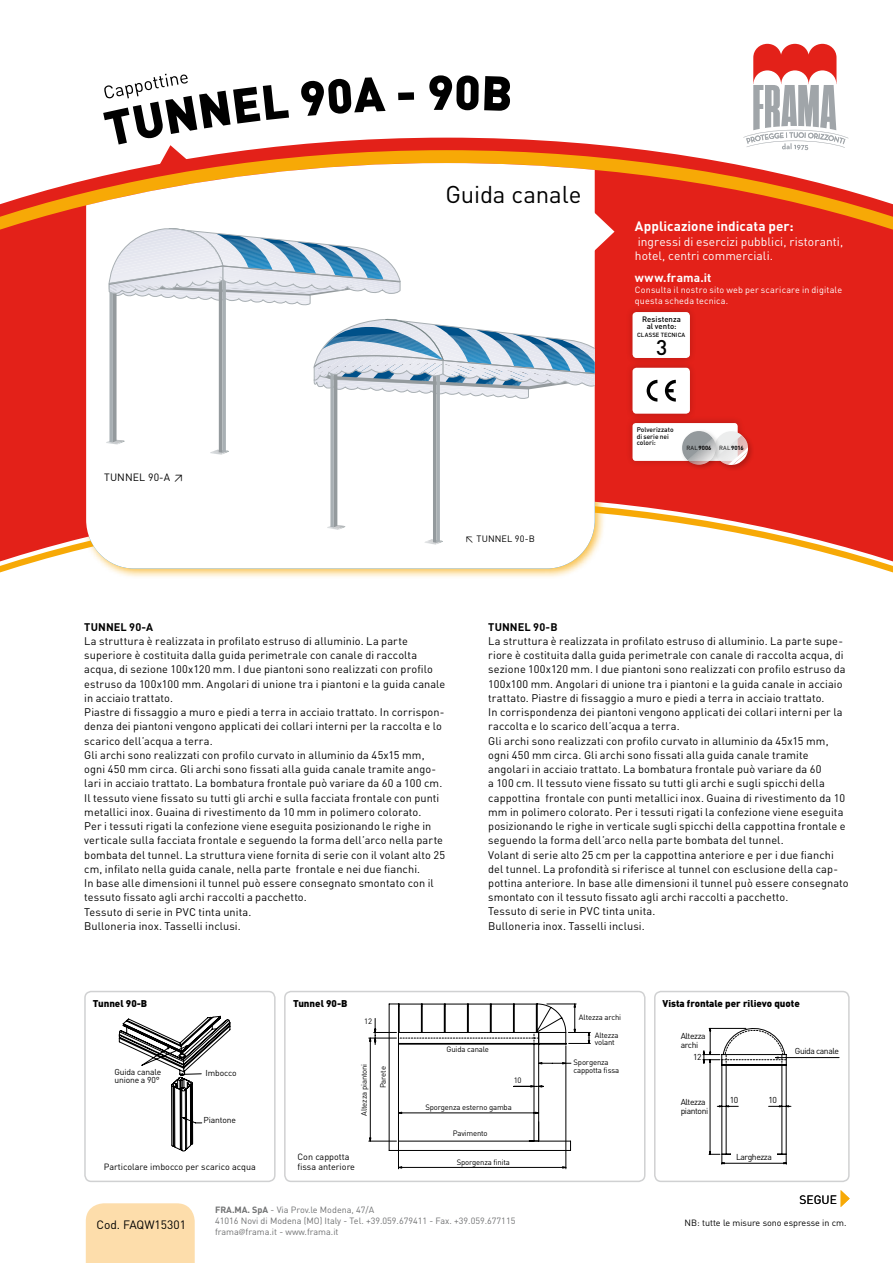
<style>
.page{position:relative;width:893px;height:1263px;background:#fff}
.page>*{position:absolute;margin:0;border:0;box-sizing:border-box;transform-origin:0 0}
.t1{font:24px "DIN";letter-spacing:-.005em;color:#000}
.t2{font:500 21px "DIN";color:#000}
.t3{font:700 13.5px "DIN";letter-spacing:.005em;color:#fff}
.t4{font:12px/14.4px "DIN";letter-spacing:.005em;color:#fff}
.t5{font:12px "DIN";color:#000}
.t6{font:700 12px "DIN";letter-spacing:.01em;color:#fff}
.t7{font:10.95px/14.2px "DIN";letter-spacing:.01em;color:#000}
.t8{font:700 10.95px "DIN";letter-spacing:.01em;color:#000}
.t9{font:10.5px "DIN";letter-spacing:.01em;color:#000}
.t10{font:900 9.75px "DIN";color:#000}
.t11{font:9.15px "DIN";letter-spacing:.01em;color:#000}
.t12{font:9px/10.8px "DIN";color:#707172}
.t13{font:9px/10.5px "DIN";color:#000}
.t14{font:9px/10.8px "DIN";letter-spacing:.015em;color:#fff}
.t15{font:8.55px/8.6px "DIN";letter-spacing:-.05em;color:#000}
.t16{font:8.55px/8.4px "DIN";letter-spacing:-.02em;color:#000}
.t17{font:500 7.8px/7.5px "DIN";letter-spacing:.005em;color:#000;text-align:center}
.t18{font:7.65px/7.6px "DIN";letter-spacing:-.02em;color:#000}
.t19{font:500 6.75px/6.8px "DIN";letter-spacing:-.005em;color:#000}
.t20{font:700 6px "DIN";letter-spacing:.005em;color:#000}
.t21{font:500 6px "DIN";letter-spacing:.01em;color:#000}
.s1{font-weight:400}
.s2{font-weight:700}
.s3{font-family:"Myriad"}
</style>
<div class="page">
<div style="left:86px;top:1203px;width:109px;height:60px;background:#fdddab"></div>
<div style="left:81px;top:158px;width:525px;height:422px;background:#f7a906;opacity:.75"></div>
<svg style="left:0;top:138px;width:893px;height:429px;background:#e74036"></svg>
<svg style="left:743px;top:44px;width:105px;height:106px"></svg>
<svg style="left:0;top:150px;width:893px;height:86px;fill:#e32119"></svg>
<svg style="left:86px;top:163px;width:509px;height:405px"></svg>
<svg style="left:106px;top:207px;width:508px;height:338px"></svg>
<div style="left:625px;top:305px;width:72px;height:60px;background:#000;opacity:.2"></div>
<div style="left:632px;top:312px;width:58px;height:46px;background:#fff;border-radius:4px"></div>
<div style="left:625px;top:360px;width:72px;height:61px;background:#000;opacity:.2"></div>
<div style="left:632px;top:368px;width:58px;height:46px;background:#fff;border-radius:4px"></div>
<svg style="left:647px;top:380px;width:10px;height:22px"></svg>
<svg style="left:665px;top:380px;width:11px;height:22px"></svg>
<div style="left:625px;top:416px;width:120px;height:52px;background:#000;opacity:.2"></div>
<div style="left:632px;top:423px;width:106px;height:38px;background:#fff;border-radius:3px"></div>
<div style="left:712px;top:429px;width:42px;height:42px;background:#000;opacity:.2"></div>
<div style="left:680px;top:428px;width:42px;height:42px;background:#000;opacity:.2"></div>
<svg style="left:682px;top:431px;width:66px;height:34px;background:#ceb8b8"></svg>
<svg style="left:841px;top:1190px;width:9px;height:17px"></svg>
<div style="left:84px;top:991px;width:192px;height:191px;border:2px solid #d0d1d2;border-radius:6px"></div>
<div style="left:284px;top:991px;width:361px;height:191px;border:2px solid #d0d1d2;border-radius:6px"></div>
<div style="left:654px;top:991px;width:196px;height:191px;border:2px solid #d0d1d2;border-radius:6px"></div>
<svg style="left:702px;top:1028px;width:138px;height:136px"></svg>
<svg style="left:118px;top:1015px;width:113px;height:136px"></svg>
<svg style="left:369px;top:1003px;width:221px;height:166px"></svg>
<svg style="left:103px;top:74px;width:407px;height:93px"></svg>
<p class="t9" style="left:104px;top:471px;width:81px">TUNNEL 90-A ≥</p>
<h1 class="t1" style="left:445px;top:179px;width:138px">Guida canale</h1>
<p class="t11" style="left:465px;top:533px;width:72px">≤ TUNNEL 90-B</p>
<p class="t3" style="left:635px;top:218px;width:160px">Applicazione indicata per:</p>
<p class="t4" style="left:635px;top:234px;width:210px">ingressi di esercizi pubblici, ristoranti, hotel, centri commerciali.</p>
<p class="t6" style="left:635px;top:270px;width:78px">www.frama.it</p>
<p class="t14" style="left:635px;top:284px;width:209px">Consulta il nostro sito web per scaricare in digitale questa scheda tecnica.</p>
<p class="t17" style="left:642px;top:315px;width:40px">Resistenza al vento:</p>
<p class="t21" style="left:637px;top:331px;width:50px">CLASSE TECNICA</p>
<h2 class="t2" style="left:656px;top:334px;width:13px">3</h2>
<p class="t19" style="left:637px;top:426px;width:38px">Polverizzato di serie nei colori:</p>
<p class="t20" style="left:686px;top:444px;width:27px"><span class="s1">RAL</span> 9006</p>
<p class="t20" style="left:719px;top:444px;width:26px"><span class="s1">RAL</span> 9016</p>
<p class="t8" style="left:84px;top:619px;width:71px">TUNNEL 90-A</p>
<p class="t7" style="left:84px;top:634px;width:363px">La struttura è realizzata in profilato estruso di alluminio. La parte superiore è costituita dalla guida perimetrale con canale di raccolta acqua, di sezione 100x120 mm. I due piantoni sono realizzati con profilo estruso da 100x100 mm. Angolari di unione tra i piantoni e la guida canale in acciaio trattato.<br>Piastre di fissaggio a muro e piedi a terra in acciaio trattato. In corrispon&shy;denza dei piantoni vengono applicati dei collari interni per la raccolta e lo scarico dell’acqua a terra.<br>Gli archi sono realizzati con profilo curvato in alluminio da 45x15 mm, ogni 450 mm circa. Gli archi sono fissati alla guida canale tramite ango&shy;lari in acciaio trattato. La bombatura frontale può variare da 60 a 100 cm.<br>Il tessuto viene fissato su tutti gli archi e sulla facciata frontale con punti metallici inox. Guaina di rivestimento da 10 mm in polimero colorato.<br>Per i tessuti rigati la confezione viene eseguita posizionando le righe in verticale sulla facciata frontale e seguendo la forma dell’arco nella parte bombata del tunnel. La struttura viene fornita di serie con il volant alto 25 cm, infilato nella guida canale, nella parte frontale e nei due fianchi.<br>In base alle dimensioni il tunnel può essere consegnato smontato con il tessuto fissato agli archi raccolti a pacchetto.<br>Tessuto di serie in PVC tinta unita.<br>Bulloneria inox. Tasselli inclusi.</p>
<p class="t8" style="left:488px;top:619px;width:71px">TUNNEL 90-B</p>
<p class="t7" style="left:488px;top:633px;width:362px">La struttura è realizzata in profilato estruso di alluminio. La parte supe&shy;riore è costituita dalla guida perimetrale con canale di raccolta acqua, di sezione 100x120 mm. I due piantoni sono realizzati con profilo estruso da 100x100 mm. Angolari di unione tra i piantoni e la guida canale in acciaio trattato. Piastre di fissaggio a muro e piedi a terra in acciaio trattato.<br>In corrispondenza dei piantoni vengono applicati dei collari interni per la raccolta e lo scarico dell’acqua a terra.<br>Gli archi sono realizzati con profilo curvato in alluminio da 45x15 mm, ogni 450 mm circa. Gli archi sono fissati alla guida canale tramite angolari in acciaio trattato. La bombatura frontale può variare da 60<br>a 100 cm. Il tessuto viene fissato su tutti gli archi e sugli spicchi della cappottina frontale con punti metallici inox. Guaina di rivestimento da 10 mm in polimero colorato. Per i tessuti rigati la confezione viene eseguita posizionando le righe in verticale sugli spicchi della cappottina frontale e seguendo la forma dell’arco nella parte bombata del tunnel.<br>Volant di serie alto 25 cm per la cappottina anteriore e per i due fianchi del tunnel. La profondità si riferisce al tunnel con esclusione della cap&shy;pottina anteriore. In base alle dimensioni il tunnel può essere consegnato smontato con il tessuto fissato agli archi raccolti a pacchetto.<br>Tessuto di serie in PVC tinta unita.<br>Bulloneria inox. Tasselli inclusi.</p>
<p class="t10" style="left:93px;top:997px;width:56px">Tunnel 90-B</p>
<p class="t10" style="left:293px;top:997px;width:56px">Tunnel 90-B</p>
<p class="t10" style="left:662px;top:997px;width:139px">Vista frontale per rilievo quote</p>
<p class="t16" style="left:114px;top:1067px;width:48px">Guida canale unione a 90°</p>
<p class="t16" style="left:206px;top:1069px;width:32px">Imbocco</p>
<p class="t16" style="left:204px;top:1116px;width:34px">Piantone</p>
<p class="t13" style="left:104px;top:1162px;width:154px">Particolare imbocco per scarico acqua</p>
<p class="t18" style="left:364px;top:1017px;width:9px">12</p>
<p class="t18" style="left:360px;top:1115px;width:53px;rotate:-90deg">Altezza piantoni</p>
<p class="t18" style="left:379px;top:1088px;width:24px;rotate:-90deg">Parete</p>
<p class="t13" style="left:298px;top:1151px;width:59px">Con cappotta fissa anteriore</p>
<p class="t18" style="left:447px;top:1046px;width:44px">Guida canale</p>
<p class="t18" style="left:514px;top:1076px;width:9px">10</p>
<p class="t18" style="left:425px;top:1103px;width:88px">Sporgenza esterno gamba</p>
<p class="t18" style="left:453px;top:1130px;width:36px">Pavimento</p>
<p class="t18" style="left:457px;top:1158px;width:55px">Sporgenza finita</p>
<p class="t5" style="left:96px;top:1217px;width:91px">Cod. FAQW15301</p>
<p class="t12" style="left:215px;top:1204px;width:302px"><span class="s2">FRA.MA. SpA</span> - Via Prov.le Modena, 47/A<br>41016 Novi di Modena (MO) Italy - Tel. +39.059.679411 - Fax. +39.059.677115 frama<span class="s3">@</span>frama.it - www.frama.it</p>
<p class="t18" style="left:579px;top:1013px;width:44px">Altezza archi</p>
<p class="t18" style="left:595px;top:1031px;width:25px">Altezza volant</p>
<p class="t18" style="left:574px;top:1058px;width:47px">Sporgenza cappotta fissa</p>
<p class="t15" style="left:681px;top:1032px;width:26px">Altezza archi</p>
<p class="t15" style="left:693px;top:1052px;width:10px">12</p>
<p class="t15" style="left:681px;top:1098px;width:29px">Altezza piantoni</p>
<p class="t15" style="left:730px;top:1096px;width:10px">10</p>
<p class="t15" style="left:769px;top:1096px;width:10px">10</p>
<p class="t15" style="left:795px;top:1047px;width:46px">Guida canale</p>
<p class="t15" style="left:736px;top:1152px;width:37px">Larghezza</p>
<p class="t5" style="left:799px;top:1192px;width:39px">SEGUE</p>
<p class="t13" style="left:684px;top:1217px;width:163px">NB: tutte le misure sono espresse in cm.</p>
</div>
